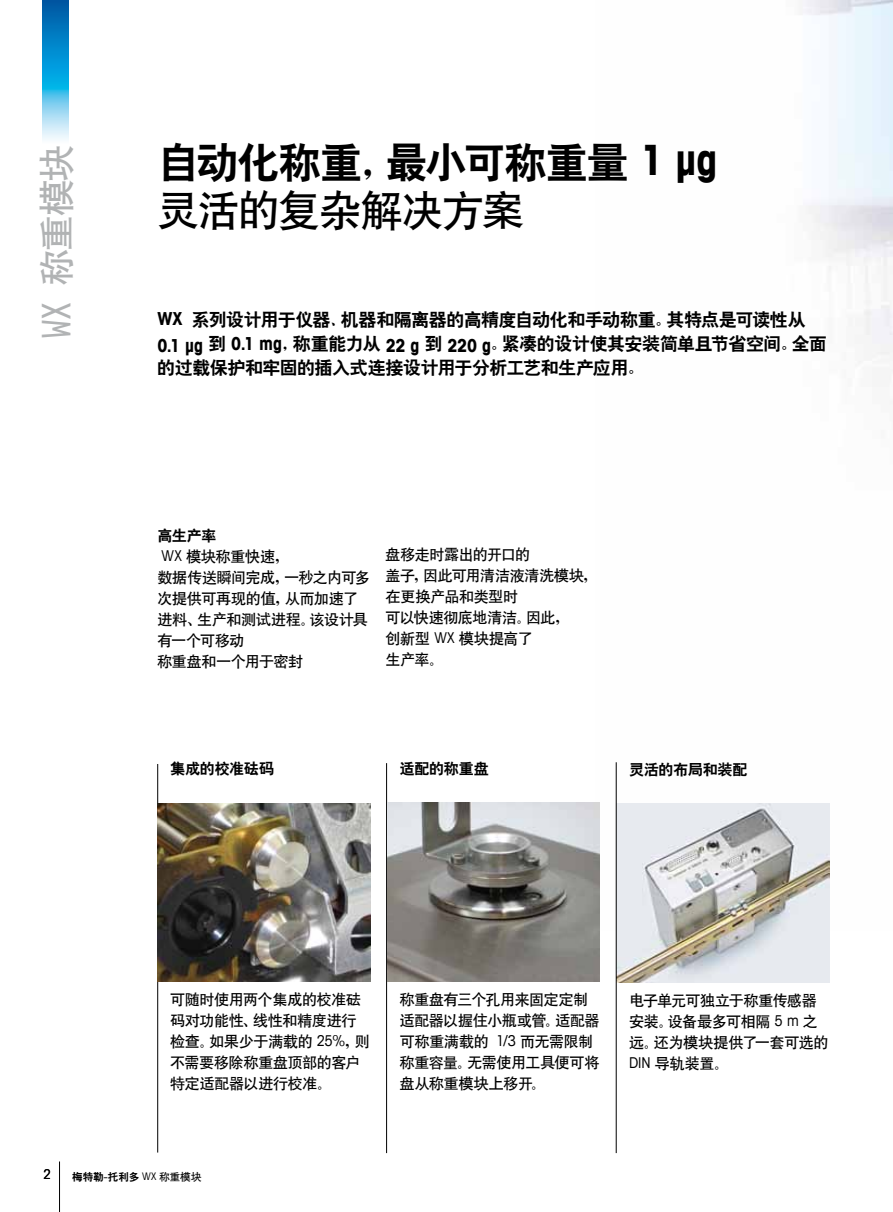
<style>
.page{position:relative;width:893px;height:1212px;background:#fff}
.page>*{position:absolute;margin:0;border:0;box-sizing:border-box;transform-origin:0 0}
.t1{font:42px "Heiti CSEG";letter-spacing:-.025em;color:#000}
.t2{font:42px "Heiti CSEG Medium GB";letter-spacing:-.035em;color:#000}
.t3{font:36px "Heiti CSEG Medium GB";letter-spacing:-.03em;color:#b1b3b4}
.t4{font:18px/24px "Heiti CSEG";letter-spacing:-.03em;color:#000}
.t5{font:15px/21px "Heiti CSEG Medium GB";letter-spacing:-.025em;color:#000}
.t6{font:15px "Heiti CSEG";letter-spacing:-.015em;color:#000}
.t7{font:condensed 13.5px "Avant Garde Com";color:#000}
.t8{font:10.5px "Heiti CSEG";color:#000}
.s1{font-family:"Avant Garde Com";font-weight:700;font-stretch:condensed}
.s2{font-family:"Avant Garde Com";font-stretch:condensed}
.s3{font-size:7.5px}
.s4{font-family:"Heiti CSEG Medium GB"}
</style>
<div class="page">
<img style="left:43px;top:0;width:25px;height:140px">
<hr style="left:59px;top:1161px;width:1px;height:51px;background:#000">
<img style="left:595px;top:0;width:298px;height:931px">
<img style="left:617px;top:804px;width:212px;height:178px">
<hr style="left:616px;top:762px;width:1px;height:391px;background:#000">
<hr style="left:157px;top:764px;width:1px;height:388px;background:#000">
<hr style="left:386px;top:763px;width:1px;height:390px;background:#000">
<img style="left:158px;top:803px;width:212px;height:179px">
<img style="left:387px;top:803px;width:213px;height:178px">
<h2 class="t3" style="left:39px;top:338px;width:195px;rotate:-90deg">WX 称重模块</h2>
<h1 class="t1" style="left:157px;top:141px;width:562px">自动化称重，最小可称重量 <span class="s1">1 μg</span></h1>
<h1 class="t2" style="left:157px;top:189px;width:368px">灵活的复杂解决方案</h1>
<p class="t4" style="left:157px;top:308px;width:671px"><span class="s1">WX</span> 系列设计用于仪器、机器和隔离器的高精度自动化和手动称重。其特点是可读性从<br><span class="s1">0.1 μg</span> 到 <span class="s1">0.1 mg</span>，称重能力从 <span class="s1">22 g</span> 到 <span class="s1">220 g</span>。紧凑的设计使其安装简单且节省空间。全面的过载保护和牢固的插入式连接设计用于分析工艺和生产应用。</p>
<p class="t6" style="left:157px;top:528px;width:60px">高生产率</p>
<p class="t5" style="left:157px;top:546px;width:214px"><span class="s2">WX</span> 模块称重快速，<br>数据传送瞬间完成，一秒之内可多次提供可再现的值，从而加速了进料、生产和测试进程。该设计具有一个可移动<br>称重盘和一个用于密封</p>
<p class="t5" style="left:386px;top:544px;width:214px">盘移走时露出的开口的<br>盖子，因此可用清洁液清洗模块，在更换产品和类型时<br>可以快速彻底地清洁。因此，<br>创新型 <span class="s2">WX</span> 模块提高了<br>生产率。</p>
<p class="t6" style="left:170px;top:761px;width:105px">集成的校准砝码</p>
<p class="t6" style="left:400px;top:761px;width:91px">适配的称重盘</p>
<p class="t6" style="left:629px;top:762px;width:120px">灵活的布局和装配</p>
<p class="t5" style="left:170px;top:989px;width:201px">可随时使用两个集成的校准砝码对功能性、线性和精度进行检查。如果少于满载的 <span class="s2">25%</span>，则不需要移除称重盘顶部的客户特定适配器以进行校准。</p>
<p class="t7" style="left:44px;top:1165px;width:9px">2</p>
<p class="t8" style="left:72px;top:1171px;width:131px">梅特勒<span class="s3">-</span>托利多 <span class="s2">WX</span> <span class="s4">称重模块</span></p>
<p class="t5" style="left:400px;top:989px;width:201px">称重盘有三个孔用来固定定制适配器以握住小瓶或管。适配器可称重满载的 <span class="s2">1/3</span> 而无需限制称重容量。无需使用工具便可将盘从称重模块上移开。</p>
<p class="t5" style="left:629px;top:990px;width:201px">电子单元可独立于称重传感器安装。设备最多可相隔 <span class="s2">5 m</span> 之远。还为模块提供了一套可选的<br><span class="s2">DIN</span> 导轨装置。</p>
</div>
